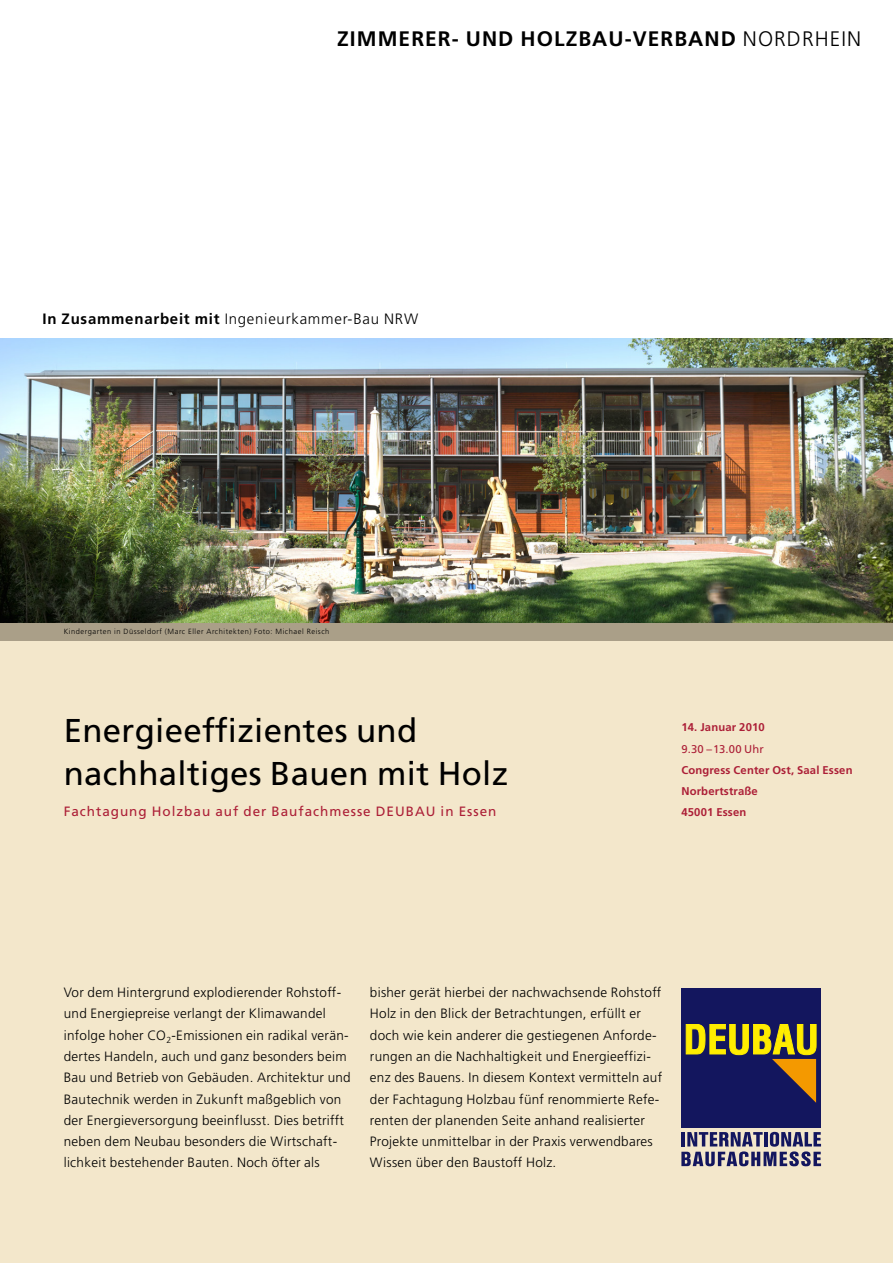
<style>
.page{position:relative;width:893px;height:1263px;background:#fff}
.page>*{position:absolute;margin:0;border:0;box-sizing:border-box;transform-origin:0 0}
.IH_Titel_Beilage{font:33px/42.5px "Frutiger";letter-spacing:.01em;color:#000}
.t1{font:700 21px "Frutiger";letter-spacing:.05em;color:#000}
.t2{font:300 15px "Frutiger";letter-spacing:.05em;color:#000}
.IH_Fließtext_light{font:300 13.5px/21.3px "Frutiger";letter-spacing:.02em;color:#000}
.IH_Titel_Beilage_Unt{font:13.5px "Frutiger";letter-spacing:.07em;color:#ac1f37}
.IH_Bildunterschrift{font:700 11.25px/21.3px "Frutiger";letter-spacing:.015em;color:#ac1f37}
.IH_Titel_Beilage_Unt-2{font:300 7.5px "Frutiger";letter-spacing:.07em;color:#000}
.s1{font-weight:300}
.s2{font-weight:700}
.s3{font-weight:400}
</style>
<div class="page">
<div style="left:0;top:636px;width:893px;height:627px;background:#f3e7cb"></div>
<img style="left:0;top:338px;width:893px;height:285px">
<div style="left:0;top:623px;width:893px;height:17px;background:#aa9f88"></div>
<div style="left:681px;top:988px;width:140px;height:139px;background:#13165e"></div>
<svg style="left:686px;top:1024px;width:130px;height:79px"></svg>
<svg style="left:681px;top:1132px;width:140px;height:34px"></svg>
<p class="t1" style="left:337px;top:27px;width:525px">ZIMMERER- UND HOLZBAU-VERBAND <span class="s1">NORDRHEIN</span></p>
<p class="t2" style="left:43px;top:310px;width:377px"><span class="s2">In Zusammenarbeit mit</span> Ingenieurkammer-Bau NRW</p>
<p class="IH_Titel_Beilage_Unt-2" style="left:64px;top:627px;width:267px">Kindergarten in Düsseldorf (Marc Eller Architekten) Foto: Michael Reisch</p>
<p class="IH_Titel_Beilage" style="left:64px;top:709px;width:446px">Energieeffizientes und nachhaltiges Bauen mit Holz</p>
<p class="IH_Titel_Beilage_Unt" style="left:64px;top:804px;width:434px">Fachtagung Holzbau auf der Baufachmesse DEUBAU in Essen</p>
<p class="IH_Bildunterschrift" style="left:681px;top:717px;width:85px">14. Januar 2010<br><span class="s3">9.30 –13.00 Uhr</span></p>
<p class="IH_Bildunterschrift" style="left:681px;top:759px;width:173px">Congress Center Ost, Saal Essen</p>
<p class="IH_Bildunterschrift" style="left:681px;top:780px;width:78px">Norbertstraße</p>
<p class="IH_Bildunterschrift" style="left:681px;top:802px;width:66px">45001 Essen</p>
<p class="IH_Fließtext_light" style="left:64px;top:982px;width:288px">Vor dem Hintergrund explodierender Rohstoff&shy;und Energiepreise verlangt der Klimawandel infolge hoher CO<sub>2</sub>-Emissionen ein radikal verän&shy;dertes Handeln, auch und ganz besonders beim Bau und Betrieb von Gebäuden. Architektur und Bautechnik werden in Zukunft maßgeblich von der Energieversorgung beeinflusst. Dies betrifft neben dem Neubau besonders die Wirtschaft&shy;lichkeit bestehender Bauten. Noch öfter als</p>
<p class="IH_Fließtext_light" style="left:370px;top:982px;width:294px">bisher gerät hierbei der nachwachsende Rohstoff Holz in den Blick der Betrachtungen, erfüllt er doch wie kein anderer die gestiegenen Anforde&shy;rungen an die Nachhaltigkeit und Energieeffizi&shy;enz des Bauens. In diesem Kontext vermitteln auf der Fachtagung Holzbau fünf renommierte Refe&shy;renten der planenden Seite anhand realisierter Projekte unmittelbar in der Praxis verwendbares Wissen über den Baustoff Holz.</p>
</div>
